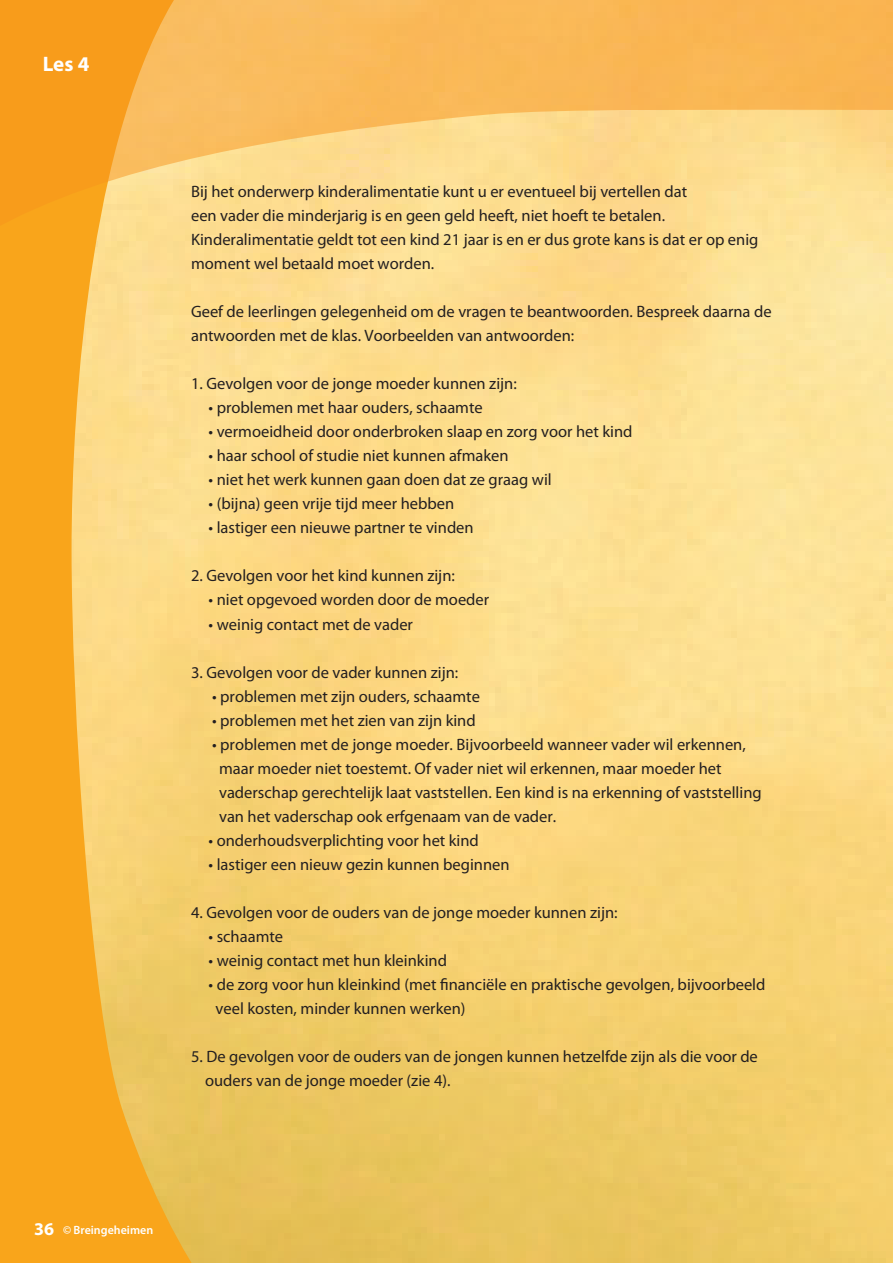
<style>
.page{position:relative;width:893px;height:1263px;background:#fff}
.page>*{position:absolute;margin:0;border:0;box-sizing:border-box;transform-origin:0 0}
.t1{font:700 21px "Myriad Pro";color:#fff}
.t2{font:700 18px "Myriad Pro";color:#fff}
.t3{font:16.5px/24px "Myriad Pro";color:#231f20}
.t4{font:600 12px "Myriad Pro";color:#fff}
</style>
<div class="page">
<img style="left:205px;top:233px;width:688px;height:1030px">
<svg style="left:0;top:233px;width:205px;height:1030px;background:#f8be4f"></svg>
<svg style="left:0;top:0;width:893px;height:233px;background:#fac366"></svg>
<p class="t1" style="left:43px;top:52px;width:48px">Les 4</p>
<p class="t3" style="left:191px;top:180px;width:569px">Bij het onderwerp kinderalimentatie kunt u er eventueel bij vertellen dat<br>een vader die minderjarig is en geen geld heeft, niet hoeft te betalen.<br>Kinderalimentatie geldt tot een kind 21 jaar is en er dus grote kans is dat er op enig moment wel betaald moet worden.</p>
<p class="t3" style="left:191px;top:300px;width:582px">Geef de leerlingen gelegenheid om de vragen te beantwoorden. Bespreek daarna de antwoorden met de klas. Voorbeelden van antwoorden:</p>
<p class="t3" style="left:191px;top:372px;width:327px">1. Gevolgen voor de jonge moeder kunnen zijn:</p>
<p class="t3" style="left:209px;top:396px;width:276px">• problemen met haar ouders, schaamte</p>
<p class="t3" style="left:209px;top:420px;width:425px">• vermoeidheid door onderbroken slaap en zorg voor het kind</p>
<p class="t3" style="left:209px;top:444px;width:302px">• haar school of studie niet kunnen afmaken</p>
<p class="t3" style="left:209px;top:468px;width:345px">• niet het werk kunnen gaan doen dat ze graag wil</p>
<p class="t3" style="left:209px;top:492px;width:247px">• (bijna) geen vrije tijd meer hebben</p>
<p class="t3" style="left:209px;top:516px;width:267px">• lastiger een nieuwe partner te vinden</p>
<p class="t3" style="left:191px;top:564px;width:265px">2. Gevolgen voor het kind kunnen zijn:</p>
<p class="t3" style="left:209px;top:588px;width:282px">• niet opgevoed worden door de moeder</p>
<p class="t3" style="left:209px;top:612px;width:206px">• weinig contact met de vader</p>
<p class="t3" style="left:191px;top:660px;width:269px">3. Gevolgen voor de vader kunnen zijn:</p>
<p class="t3" style="left:212px;top:684px;width:269px">• problemen met zijn ouders, schaamte</p>
<p class="t3" style="left:212px;top:708px;width:265px">• problemen met het zien van zijn kind</p>
<p class="t3" style="left:219px;top:732px;width:544px;text-indent:-7px">• problemen met de jonge moeder. Bijvoorbeeld wanneer vader wil erkennen, maar moeder niet toestemt. Of vader niet wil erkennen, maar moeder het vaderschap gerechtelijk laat vaststellen. Een kind is na erkenning of vaststelling van het vaderschap ook erfgenaam van de vader.</p>
<p class="t3" style="left:209px;top:828px;width:272px">• onderhoudsverplichting voor het kind</p>
<p class="t3" style="left:209px;top:852px;width:303px">• lastiger een nieuw gezin kunnen beginnen</p>
<p class="t3" style="left:191px;top:900px;width:428px">4. Gevolgen voor de ouders van de jonge moeder kunnen zijn:</p>
<p class="t3" style="left:209px;top:924px;width:76px">• schaamte</p>
<p class="t3" style="left:209px;top:948px;width:240px">• weinig contact met hun kleinkind</p>
<p class="t3" style="left:216px;top:972px;width:551px;text-indent:-7px">• de zorg voor hun kleinkind (met financiële en praktische gevolgen, bijvoorbeeld veel kosten, minder kunnen werken)</p>
<p class="t3" style="left:205px;top:1044px;width:554px;text-indent:-14px">5. De gevolgen voor de ouders van de jongen kunnen hetzelfde zijn als die voor de ouders van de jonge moeder (zie 4).</p>
<p class="t2" style="left:34px;top:1219px;width:21px">36</p>
<p class="t4" style="left:63px;top:1223px;width:92px">© Breingeheimen</p>
</div>
